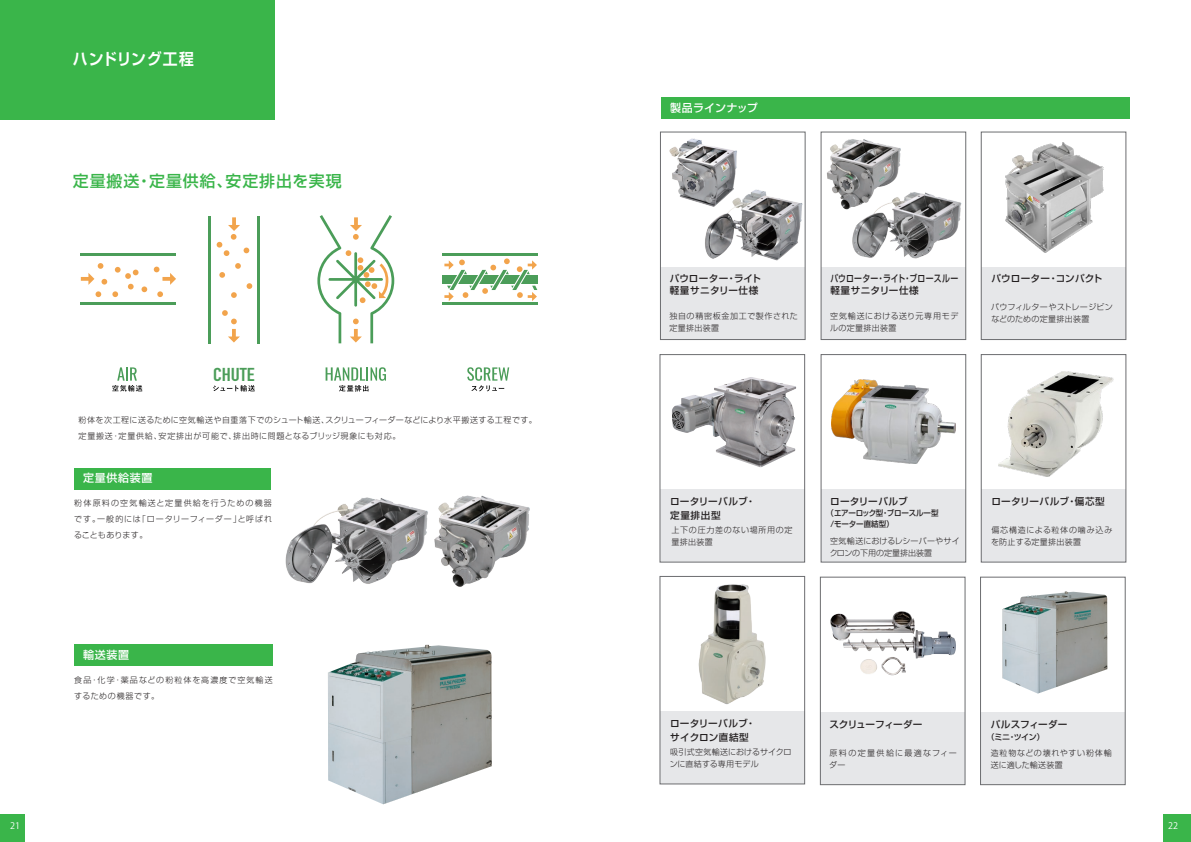
<style>
.page{position:relative;width:1191px;height:842px;background:#fff}
.page>*{position:absolute;margin:0;border:0;box-sizing:border-box;transform-origin:0 0}
.t1{font:700 18.4px "DIN Condensed";color:#4b9d59;scale:1.15 1}
.t2{font:500 15.9px "Shin Go Pr 6 N";letter-spacing:.06em;color:#3ab54a}
.t3{font:700 15.9px "Shin Go Pr 6 N De";letter-spacing:.065em;color:#fff;scale:.93 1}
.t4{font:500 11px "Shin Go Pr 6 N";letter-spacing:.06em;color:#fff}
.t5{font:500 11px "Shin Go Pr 6 N";color:#fff}
.t6{font:500 9.6px/11.6px "Shin Go Pr 6 N";letter-spacing:.03em;color:#231f20}
.t7{font:500 9.6px/11.6px "Shin Go Pr 6 N";letter-spacing:.03em;color:#231f20;scale:.82 1}
.t8{font:500 9.6px/13.6px "Shin Go Pr 6 N";letter-spacing:.05em;color:#231f20}
.t9{font:500 9.6px "Shin Go Pr 6 N";letter-spacing:.01em;color:#231f20}
.t10{font:500 9.6px "Shin Go Pr 6 N";letter-spacing:-.035em;color:#231f20}
.t11{font:9px "Koz Go Pr 6 N";color:#fff}
.t12{font:300 8px/12px "Shin Go Pr 6 N";letter-spacing:.055em;color:#231f20}
.t13{font:300 8px/16px "Shin Go Pr 6 N";letter-spacing:.12em;color:#231f20}
.t14{font:300 8px/12px "Shin Go Pr 6 N";color:#231f20}
.t15{font:300 8px/12px "Shin Go Pr 6 N";letter-spacing:.015em;color:#231f20}
.t16{font:500 8px/11.6px "Shin Go Pr 6 N";letter-spacing:-.03em;color:#231f20;scale:.94 1}
.t17{font:300 8px/12px "Shin Go Pr 6 N";letter-spacing:.09em;color:#231f20}
.t18{font:300 8px/12px "Shin Go Pr 6 N";letter-spacing:.175em;color:#231f20}
.t19{font:500 8px "Shin Go Pr 6 N";letter-spacing:-.03em;color:#231f20}
</style>
<div class="page">
<div style="left:0;top:0;width:274px;height:119px;background:#3ab54a"></div>
<div style="left:74px;top:468px;width:197px;height:22px;background:#3ab54a"></div>
<div style="left:74px;top:645px;width:198px;height:21px;background:#3ab54a"></div>
<div style="left:1163px;top:815px;width:28px;height:27px;background:#3ab54a"></div>
<div style="left:0;top:815px;width:25px;height:27px;background:#3ab54a"></div>
<div style="left:821px;top:267px;width:144px;height:73px;background:#e6e7e9"></div>
<div style="left:821px;top:132px;width:145px;height:208px;border:1px solid #6c6d70"></div>
<div style="left:981px;top:267px;width:144px;height:73px;background:#e6e7e9"></div>
<div style="left:981px;top:132px;width:145px;height:208px;border:1px solid #6c6d70"></div>
<div style="left:660px;top:489px;width:144px;height:73px;background:#e6e7e9"></div>
<div style="left:659px;top:354px;width:146px;height:208px;border:1px solid #6c6d70"></div>
<div style="left:821px;top:489px;width:144px;height:73px;background:#e6e7e9"></div>
<div style="left:821px;top:354px;width:145px;height:208px;border:1px solid #6c6d70"></div>
<div style="left:981px;top:489px;width:144px;height:73px;background:#e6e7e9"></div>
<div style="left:981px;top:354px;width:145px;height:208px;border:1px solid #6c6d70"></div>
<div style="left:660px;top:711px;width:144px;height:73px;background:#e6e7e9"></div>
<div style="left:659px;top:576px;width:146px;height:208px;border:1px solid #6c6d70"></div>
<div style="left:661px;top:97px;width:468px;height:22px;background:#3ab54a"></div>
<div style="left:660px;top:267px;width:145px;height:73px;background:#e6e7e9"></div>
<div style="left:660px;top:132px;width:145px;height:208px;border:1px solid #6c6d70"></div>
<div style="left:820px;top:712px;width:145px;height:73px;background:#e6e7e9"></div>
<div style="left:820px;top:577px;width:145px;height:208px;border:1px solid #6c6d70"></div>
<div style="left:980px;top:712px;width:145px;height:73px;background:#e6e7e9"></div>
<div style="left:980px;top:577px;width:145px;height:208px;border:1px solid #6c6d70"></div>
<img style="left:1005px;top:142px;width:98px;height:110px">
<img style="left:285px;top:497px;width:143px;height:87px">
<img style="left:434px;top:495px;width:96px;height:92px">
<img style="left:852px;top:192px;width:109px;height:67px">
<img style="left:827px;top:139px;width:73px;height:72px">
<img style="left:328px;top:645px;width:164px;height:159px">
<img style="left:1002px;top:591px;width:105px;height:103px">
<img style="left:830px;top:611px;width:126px;height:64px">
<img style="left:672px;top:377px;width:124px;height:90px">
<img style="left:998px;top:372px;width:115px;height:105px">
<img style="left:698px;top:584px;width:68px;height:121px">
<img style="left:831px;top:379px;width:125px;height:85px">
<img style="left:669px;top:138px;width:68px;height:66px">
<img style="left:703px;top:189px;width:100px;height:72px">
<svg style="left:467px;top:367px;width:42px;height:24px"></svg>
<hr style="left:443px;top:302px;width:95px;height:3px;background:#4b9d59">
<hr style="left:443px;top:253px;width:95px;height:3px;background:#4b9d59">
<div style="left:443px;top:276px;width:95px;height:8px;background:#4b9d59"></div>
<svg style="left:444px;top:258px;width:93px;height:43px"></svg>
<svg style="left:112px;top:367px;width:30px;height:24px"></svg>
<hr style="left:81px;top:302px;width:95px;height:3px;background:#4b9d59">
<hr style="left:81px;top:253px;width:95px;height:3px;background:#4b9d59">
<svg style="left:157px;top:291px;width:6px;height:6px"></svg>
<svg style="left:81px;top:263px;width:66px;height:34px"></svg>
<svg style="left:154px;top:267px;width:22px;height:18px"></svg>
<svg style="left:213px;top:385px;width:42px;height:6px"></svg>
<hr style="left:208px;top:216px;width:3px;height:127px;background:#4b9d59">
<hr style="left:257px;top:216px;width:3px;height:127px;background:#4b9d59">
<svg style="left:231px;top:292px;width:6px;height:6px"></svg>
<svg style="left:246px;top:283px;width:6px;height:6px"></svg>
<svg style="left:235px;top:263px;width:6px;height:6px"></svg>
<svg style="left:219px;top:272px;width:6px;height:6px"></svg>
<svg style="left:222px;top:310px;width:18px;height:32px"></svg>
<svg style="left:217px;top:217px;width:32px;height:39px"></svg>
<svg style="left:325px;top:367px;width:61px;height:24px"></svg>
<svg style="left:317px;top:215px;width:77px;height:128px"></svg>
<h2 class="t3" style="left:73px;top:46px;width:132px">ハンドリング工程</h2>
<h2 class="t2" style="left:73px;top:168px;width:270px">定量搬送・定量供給、安定排出を実現</h2>
<h1 class="t1" style="left:213px;top:362px;width:38px">CHUTE</h1>
<p class="t12" style="left:79px;top:411px;width:460px;line-height:16px">粉体を次工程に送るために空気輸送や自重落下でのシュート輸送、スクリューフィーダーなどにより水平搬送する工程です。定量搬送・定量供給、安定排出が可能で、排出時に問題となるブリッジ現象にも対応。</p>
<h3 class="t4" style="left:83px;top:469px;width:71px">定量供給装置</h3>
<p class="t12" style="left:74px;top:494px;width:200px;line-height:16px;text-align:justify">粉体原料の空気輸送と定量供給を行うための機器です。一般的には「ロータリーフィーダー」と呼ばれることもあります。</p>
<h3 class="t4" style="left:83px;top:646px;width:47px">輸送装置</h3>
<p class="t13" style="left:74px;top:671px;width:200px">食品・化学・薬品などの粉粒体を高濃度で空気輸送するための機器です。</p>
<h3 class="t5" style="left:670px;top:99px;width:89px">製品ラインナップ</h3>
<p class="t6" style="left:669px;top:272px;width:93px">パウローター・ライト軽量サニタリー仕様</p>
<p class="t12" style="left:669px;top:309px;width:130px">独自の精密板金加工で製作された定量排出装置</p>
<p class="t7" style="left:830px;top:272px;width:157px">パウローター・ライト・ブロースルー軽量サニタリー仕様</p>
<p class="t12" style="left:830px;top:309px;width:130px">空気輸送における送り元専用モデルの定量排出装置</p>
<p class="t9" style="left:991px;top:271px;width:112px">パウローター・コンパクト</p>
<p class="t12" style="left:991px;top:300px;width:123px">パウフィルターやストレージビンなどのための定量排出装置</p>
<p class="t8" style="left:670px;top:494px;width:87px">ロータリーバルブ・定量排出型</p>
<p class="t17" style="left:671px;top:523px;width:123px">上下の圧力差のない場所用の定量排出装置</p>
<p class="t6" style="left:830px;top:495px;width:79px">ロータリーバルブ</p>
<p class="t16" style="left:830px;top:506px;width:117px;text-indent:-4px">（エアーロック型・ブロースルー型/モーター直結型）</p>
<p class="t14" style="left:829px;top:534px;width:132px">空気輸送におけるレシーバーやサイクロンの下用の定量排出装置</p>
<p class="t6" style="left:991px;top:495px;width:115px">ロータリーバルブ・偏芯型</p>
<p class="t12" style="left:991px;top:523px;width:123px">偏芯構造による粒体の噛み込みを防止する定量排出装置</p>
<p class="t6" style="left:670px;top:716px;width:87px;line-height:13.6px">ロータリーバルブ・サイクロン直結型</p>
<p class="t15" style="left:670px;top:745px;width:123px">吸引式空気輸送におけるサイクロンに直結する専用モデル</p>
<p class="t10" style="left:829px;top:716px;width:95px">スクリューフィーダー</p>
<p class="t18" style="left:829px;top:746px;width:129px">原料の定量供給に最適なフィーダー</p>
<p class="t6" style="left:990px;top:718px;width:78px">パルスフィーダー</p>
<p class="t19" style="left:987px;top:730px;width:59px">（ミニ・ツイン）</p>
<p class="t12" style="left:990px;top:746px;width:123px">造粒物などの壊れやすい粉体輸送に適した輸送装置</p>
<p class="t11" style="left:10px;top:820px;width:11px">21</p>
<p class="t11" style="left:1168px;top:820px;width:11px">22</p>
</div>
